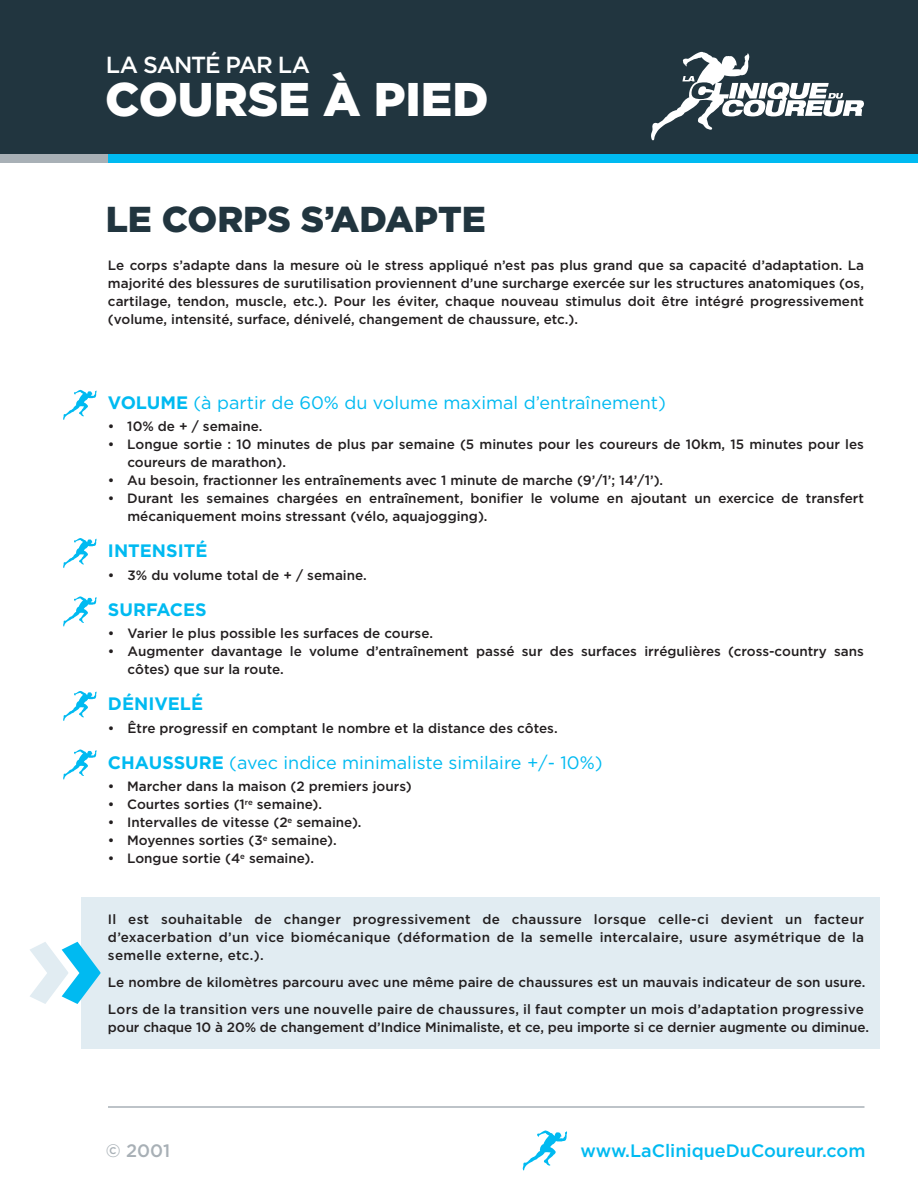
<style>
.page{position:relative;width:918px;height:1188px;background:#fff}
.page>*{position:absolute;margin:0;border:0;box-sizing:border-box;transform-origin:0 0}
.t1{font:900 47.25px "Gotham";color:#fff}
.t2{font:900 36px "Gotham";color:#21353f}
.t3{font:500 23.25px "Gotham";letter-spacing:-.05em;color:#fff}
.t4{font:18px "Gotham";color:#00baf1}
.t5{font:500 18px "Gotham";color:#00baf1}
.t6{font:700 18px "Gotham";color:#00baf1}
.t7{font:500 18px "Gotham";color:#a8b0b6}
.t8{font:500 13.5px/18px "Gotham";color:#231f20}
.s1{font-weight:700}
</style>
<div class="page">
<div style="left:0;top:0;width:918px;height:154px;background:#21353f"></div>
<div style="left:0;top:154px;width:918px;height:10px;background:#00baf1"></div>
<div style="left:0;top:154px;width:108px;height:10px;background:#a8b0b6"></div>
<hr style="left:108px;top:1106px;width:756px;height:2px;background:#a8b0b6">
<svg style="left:651px;top:52px;width:213px;height:88px"></svg>
<svg style="left:523px;top:1130px;width:44px;height:40px"></svg>
<svg style="left:63px;top:749px;width:34px;height:31px"></svg>
<svg style="left:63px;top:691px;width:34px;height:30px"></svg>
<svg style="left:63px;top:596px;width:34px;height:31px"></svg>
<svg style="left:63px;top:538px;width:34px;height:30px"></svg>
<svg style="left:63px;top:390px;width:34px;height:30px"></svg>
<div style="left:81px;top:897px;width:798px;height:152px;background:#e1ecf2"></div>
<svg style="left:30px;top:942px;width:70px;height:62px"></svg>
<h3 class="t3" style="left:106px;top:56px;width:206px">LA SANTÉ PAR LA</h3>
<h1 class="t1" style="left:105px;top:83px;width:385px">COURSE À PIED</h1>
<h2 class="t2" style="left:106px;top:206px;width:382px">LE CORPS S’ADAPTE</h2>
<p class="t8" style="left:108px;top:257px;width:758px;text-align:justify">Le corps s’adapte dans la mesure où le stress appliqué n’est pas plus grand que sa capacité d’adaptation. La majorité des blessures de surutilisation proviennent d’une surcharge exercée sur les structures anatomiques (os, cartilage, tendon, muscle, etc.). Pour les éviter, chaque nouveau stimulus doit être intégré progressivement (volume, intensité, surface, dénivelé, changement de chaussure, etc.).</p>
<h3 class="t4" style="left:108px;top:392px;width:560px"><span class="s1">VOLUME</span> (à partir de 60% du volume maximal d’entraînement)</h3>
<p class="t8" style="left:108px;top:418px;width:156px">• 10% de + / semaine.</p>
<p class="t8" style="left:127px;top:436px;width:738px;text-indent:-19px">• Longue sortie : 10 minutes de plus par semaine (5 minutes pour les coureurs de 10km, 15 minutes pour les coureurs de marathon).</p>
<p class="t8" style="left:108px;top:472px;width:557px">• Au besoin, fractionner les entraînements avec 1 minute de marche (9’/1’; 14’/1’).</p>
<p class="t8" style="left:127px;top:490px;width:738px;text-indent:-19px">• Durant les semaines chargées en entraînement, bonifier le volume en ajoutant un exercice de transfert mécaniquement moins stressant (vélo, aquajogging).</p>
<h3 class="t6" style="left:108px;top:545px;width:101px">INTENSITÉ</h3>
<p class="t8" style="left:108px;top:567px;width:260px">• 3% du volume total de + / semaine.</p>
<h3 class="t6" style="left:108px;top:603px;width:100px">SURFACES</h3>
<p class="t8" style="left:108px;top:625px;width:327px">• Varier le plus possible les surfaces de course.</p>
<p class="t8" style="left:127px;top:643px;width:738px;text-indent:-19px">• Augmenter davantage le volume d’entraînement passé sur des surfaces irrégulières (cross-country sans côtes) que sur la route.</p>
<h3 class="t6" style="left:108px;top:698px;width:97px">DÉNIVELÉ</h3>
<p class="t8" style="left:108px;top:720px;width:451px">• Être progressif en comptant le nombre et la distance des côtes.</p>
<h3 class="t4" style="left:108px;top:752px;width:496px"><span class="s1">CHAUSSURE</span> (avec indice minimaliste similaire +/- 10%)</h3>
<p class="t8" style="left:108px;top:778px;width:305px">• Marcher dans la maison (2 premiers jours)</p>
<p class="t8" style="left:108px;top:796px;width:216px">• Courtes sorties (1<sup>re</sup> semaine).</p>
<p class="t8" style="left:108px;top:814px;width:255px">• Intervalles de vitesse (2<sup>e</sup> semaine).</p>
<p class="t8" style="left:108px;top:832px;width:230px">• Moyennes sorties (3<sup>e</sup> semaine).</p>
<p class="t8" style="left:108px;top:850px;width:208px">• Longue sortie (4<sup>e</sup> semaine).</p>
<p class="t8" style="left:108px;top:911px;width:758px;text-align:justify">Il est souhaitable de changer progressivement de chaussure lorsque celle-ci devient un facteur d’exacerbation d’un vice biomécanique (déformation de la semelle intercalaire, usure asymétrique de la semelle externe, etc.).</p>
<p class="t8" style="left:108px;top:969px;width:759px;line-height:27px">Le nombre de kilomètres parcouru avec une même paire de chaussures est un mauvais indicateur de son usure.<br>Lors de la transition vers une nouvelle paire de chaussures, il faut compter un mois d’adaptation progressive</p>
<p class="t8" style="left:108px;top:1019px;width:763px">pour chaque 10 à 20% de changement d’Indice Minimaliste, et ce, peu importe si ce dernier augmente ou diminue.</p>
<h3 class="t7" style="left:106px;top:1144px;width:66px">© 2001</h3>
<h3 class="t5" style="left:580px;top:1144px;width:287px">www.LaCliniqueDuCoureur.com</h3>
</div>
